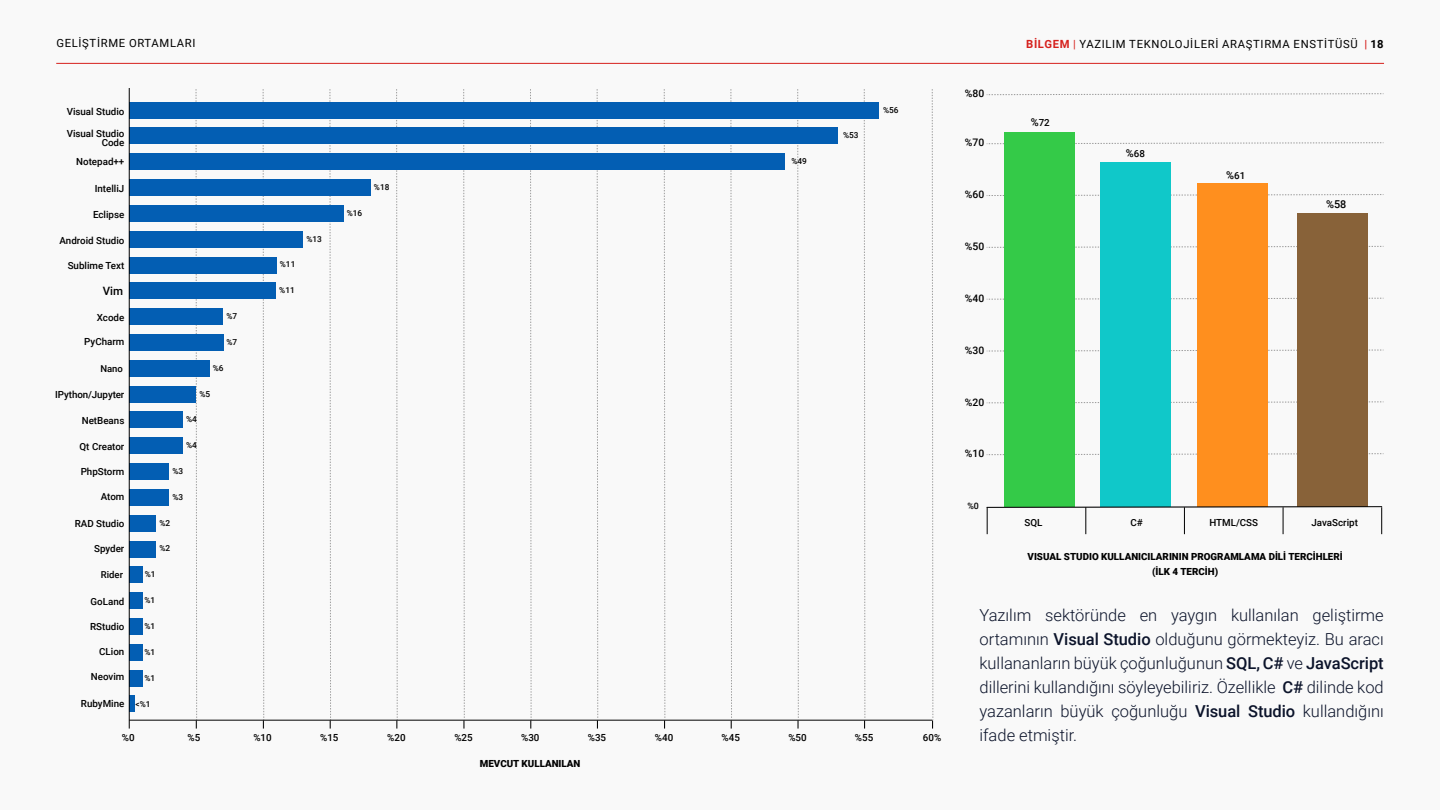
<style>
.page{position:relative;width:1440px;height:810px;background:#f7f7f7}
.page>*{position:absolute;margin:0;border:0;box-sizing:border-box;transform-origin:0 0}
.t1{font:300 16.5px/24px "Roboto";color:#0b132a;text-align:justify}
.t2{font:500 11.48px "Roboto";color:#000}
.t3{font:11.25px "Roboto";letter-spacing:.06em;color:#000}
.t4{font:500 10.8px "Roboto";color:#000}
.t5{font:500 10.35px "Roboto";color:#000}
.t6{font:500 9.82px/9.5px "Roboto";color:#000;text-align:right}
.t7{font:900 9.82px/14.7px "Roboto";color:#000;text-align:center}
.t8{font:500 9.75px "Roboto";color:#000}
.t9{font:500 9.52px "Roboto";color:#000}
.t10{font:500 8.85px "Roboto";color:#000}
.t11{font:500 8.25px "Roboto";color:#000}
.s1{font-weight:700;color:#d6211d}
.s2{color:#d6211d}
.s3{font-weight:500;color:#d6211d}
.s4{font-weight:700}
.s5{font-size:10.8px}
.s6{font-weight:500}
</style>
<div class="page">
<hr style="left:56px;top:63px;width:1328px;height:1px;background:#d6211d">
<svg style="left:530px;top:89px;width:2px;height:640px"></svg>
<svg style="left:396px;top:89px;width:2px;height:640px"></svg>
<svg style="left:262px;top:89px;width:2px;height:640px"></svg>
<svg style="left:329px;top:89px;width:2px;height:640px"></svg>
<svg style="left:195px;top:89px;width:2px;height:640px"></svg>
<hr style="left:129px;top:720px;width:803px;height:1px;background:#000">
<svg style="left:463px;top:89px;width:2px;height:640px"></svg>
<svg style="left:596px;top:89px;width:2px;height:640px"></svg>
<svg style="left:664px;top:89px;width:2px;height:640px"></svg>
<svg style="left:730px;top:89px;width:2px;height:640px"></svg>
<svg style="left:797px;top:89px;width:2px;height:640px"></svg>
<svg style="left:864px;top:89px;width:2px;height:640px"></svg>
<svg style="left:932px;top:89px;width:2px;height:640px"></svg>
<div style="left:129px;top:102px;width:750px;height:16px;background:#035eb3"></div>
<div style="left:129px;top:128px;width:709px;height:16px;background:#035eb3"></div>
<div style="left:129px;top:153px;width:656px;height:17px;background:#035eb3"></div>
<div style="left:129px;top:179px;width:242px;height:17px;background:#035eb3"></div>
<div style="left:129px;top:205px;width:215px;height:17px;background:#035eb3"></div>
<div style="left:129px;top:231px;width:174px;height:17px;background:#035eb3"></div>
<div style="left:129px;top:257px;width:148px;height:16px;background:#035eb3"></div>
<div style="left:129px;top:283px;width:147px;height:16px;background:#035eb3"></div>
<div style="left:129px;top:308px;width:94px;height:17px;background:#035eb3"></div>
<div style="left:129px;top:334px;width:94px;height:17px;background:#035eb3"></div>
<div style="left:129px;top:360px;width:81px;height:17px;background:#035eb3"></div>
<div style="left:129px;top:386px;width:67px;height:16px;background:#035eb3"></div>
<div style="left:129px;top:412px;width:54px;height:16px;background:#035eb3"></div>
<div style="left:129px;top:437px;width:54px;height:17px;background:#035eb3"></div>
<div style="left:129px;top:463px;width:40px;height:17px;background:#035eb3"></div>
<div style="left:129px;top:489px;width:40px;height:17px;background:#035eb3"></div>
<div style="left:129px;top:515px;width:27px;height:17px;background:#035eb3"></div>
<div style="left:129px;top:541px;width:27px;height:16px;background:#035eb3"></div>
<div style="left:129px;top:618px;width:13px;height:17px;background:#035eb3"></div>
<div style="left:129px;top:592px;width:13px;height:17px;background:#035eb3"></div>
<div style="left:129px;top:566px;width:14px;height:17px;background:#035eb3"></div>
<div style="left:129px;top:644px;width:13px;height:17px;background:#035eb3"></div>
<div style="left:129px;top:670px;width:13px;height:16px;background:#035eb3"></div>
<div style="left:129px;top:696px;width:6px;height:16px;background:#035eb3"></div>
<hr style="left:129px;top:88px;width:1px;height:641px;background:#000">
<svg style="left:987px;top:453px;width:397px;height:2px"></svg>
<svg style="left:987px;top:402px;width:397px;height:2px"></svg>
<svg style="left:987px;top:350px;width:397px;height:2px"></svg>
<svg style="left:987px;top:298px;width:397px;height:2px"></svg>
<svg style="left:987px;top:246px;width:397px;height:2px"></svg>
<svg style="left:987px;top:194px;width:397px;height:2px"></svg>
<svg style="left:987px;top:142px;width:397px;height:3px"></svg>
<svg style="left:987px;top:93px;width:397px;height:3px"></svg>
<div style="left:1005px;top:133px;width:70px;height:374px;background:#34ca48"></div>
<div style="left:1100px;top:162px;width:70px;height:345px;background:#10c8c9"></div>
<div style="left:1198px;top:183px;width:70px;height:324px;background:#ff8f1e"></div>
<div style="left:1298px;top:213px;width:70px;height:294px;background:#886239"></div>
<svg style="left:986px;top:506px;width:397px;height:28px"></svg>
<p class="t3" style="left:56px;top:35px;width:141px">GELIŞTI RME ORTAMLARI</p>
<p class="t3" style="left:1026px;top:36px;width:359px"><span class="s1">BİLGEM</span> <span class="s2">|</span> YAZILIM TEKNOLOJI LERI ARAŞTIRMA ENSTITÜSÜ <span class="s3">|</span> <span class="s4">18</span></p>
<p class="t6" style="left:67px;top:106px;width:59px">Visual Studio</p>
<p class="t6" style="left:67px;top:128px;width:59px">Visual Studio<br>Code</p>
<p class="t6" style="left:76px;top:157px;width:50px">Notepad++</p>
<p class="t6" style="left:95px;top:183px;width:31px">IntelliJ</p>
<p class="t6" style="left:93px;top:209px;width:33px">Eclipse</p>
<p class="t6" style="left:60px;top:235px;width:66px">Android Studio</p>
<p class="t6" style="left:68px;top:260px;width:58px">Sublime Text</p>
<p class="t2" style="left:103px;top:283px;width:22px">Vim</p>
<p class="t6" style="left:97px;top:312px;width:29px">Xcode</p>
<p class="t6" style="left:84px;top:337px;width:42px">PyCharm</p>
<p class="t9" style="left:100px;top:362px;width:24px">Nano</p>
<p class="t6" style="left:55px;top:389px;width:71px">IPython/Jupyter</p>
<p class="t6" style="left:82px;top:416px;width:44px">NetBeans</p>
<p class="t6" style="left:80px;top:441px;width:46px">Qt Creator</p>
<p class="t6" style="left:81px;top:466px;width:45px">PhpStorm</p>
<p class="t6" style="left:101px;top:492px;width:25px">Atom</p>
<p class="t6" style="left:75px;top:518px;width:51px">RAD Studio</p>
<p class="t6" style="left:94px;top:544px;width:32px">Spyder</p>
<p class="t9" style="left:101px;top:568px;width:24px">Rider</p>
<p class="t6" style="left:91px;top:596px;width:35px">GoLand</p>
<p class="t6" style="left:90px;top:622px;width:36px">RStudio</p>
<p class="t6" style="left:99px;top:646px;width:27px">CLion</p>
<p class="t6" style="left:91px;top:672px;width:35px">Neovim</p>
<p class="t6" style="left:81px;top:698px;width:45px">RubyMine</p>
<p class="t11" style="left:226px;top:310px;width:12px">%7</p>
<p class="t11" style="left:227px;top:336px;width:12px">%7</p>
<p class="t11" style="left:213px;top:362px;width:12px">%6</p>
<p class="t11" style="left:199px;top:388px;width:12px">%5</p>
<p class="t11" style="left:186px;top:414px;width:12px">%4</p>
<p class="t11" style="left:186px;top:439px;width:12px">%4</p>
<p class="t11" style="left:173px;top:465px;width:12px">%3</p>
<p class="t11" style="left:173px;top:491px;width:12px">%3</p>
<p class="t11" style="left:159px;top:517px;width:12px">%2</p>
<p class="t11" style="left:159px;top:543px;width:12px">%2</p>
<p class="t11" style="left:145px;top:569px;width:12px">%1</p>
<p class="t11" style="left:144px;top:594px;width:12px">%1</p>
<p class="t11" style="left:144px;top:620px;width:12px">%1</p>
<p class="t11" style="left:144px;top:646px;width:12px">%1</p>
<p class="t11" style="left:144px;top:672px;width:12px">%1</p>
<p class="t11" style="left:136px;top:698px;width:16px">&lt;%1</p>
<p class="t11" style="left:280px;top:259px;width:17px">%11</p>
<p class="t11" style="left:279px;top:285px;width:17px">%11</p>
<p class="t11" style="left:307px;top:233px;width:17px">%13</p>
<p class="t11" style="left:347px;top:207px;width:17px">%16</p>
<p class="t11" style="left:374px;top:181px;width:17px">%18</p>
<p class="t11" style="left:791px;top:155px;width:17px">%49</p>
<p class="t11" style="left:843px;top:130px;width:17px">%53</p>
<p class="t11" style="left:883px;top:104px;width:17px">%56</p>
<p class="t6" style="left:122px;top:733px;width:14px">%0</p>
<p class="t6" style="left:188px;top:733px;width:14px">%5</p>
<p class="t6" style="left:253px;top:733px;width:20px">%10</p>
<p class="t6" style="left:320px;top:733px;width:20px">%15</p>
<p class="t6" style="left:387px;top:733px;width:20px">%20</p>
<p class="t6" style="left:454px;top:733px;width:20px">%25</p>
<p class="t6" style="left:521px;top:733px;width:20px">%30</p>
<p class="t6" style="left:588px;top:733px;width:20px">%35</p>
<p class="t6" style="left:655px;top:733px;width:20px">%40</p>
<p class="t6" style="left:722px;top:733px;width:20px">%45</p>
<p class="t6" style="left:788px;top:733px;width:20px">%50</p>
<p class="t6" style="left:855px;top:733px;width:20px">%55</p>
<p class="t6" style="left:923px;top:733px;width:20px">60%</p>
<p class="t7" style="left:480px;top:756px;width:102px">MEVCUT KULLANILAN</p>
<p class="t5" style="left:965px;top:86px;width:21px">%80</p>
<p class="t5" style="left:965px;top:135px;width:21px">%70</p>
<p class="t5" style="left:965px;top:187px;width:21px">%60</p>
<p class="t5" style="left:965px;top:239px;width:21px">%50</p>
<p class="t5" style="left:965px;top:291px;width:21px">%40</p>
<p class="t5" style="left:965px;top:343px;width:21px">%30</p>
<p class="t5" style="left:965px;top:395px;width:21px">%20</p>
<p class="t5" style="left:965px;top:446px;width:21px">%10</p>
<p class="t10" style="left:967px;top:499px;width:13px">%0</p>
<p class="t8" style="left:1031px;top:116px;width:21px"><span class="s5">%</span>72</p>
<p class="t8" style="left:1126px;top:147px;width:21px"><span class="s5">%</span>68</p>
<p class="t8" style="left:1226px;top:168px;width:21px"><span class="s5">%</span>61</p>
<p class="t4" style="left:1326px;top:197px;width:22px">%58</p>
<p class="t6" style="left:1025px;top:518px;width:19px">SQL</p>
<p class="t6" style="left:1130px;top:518px;width:14px">C#</p>
<p class="t6" style="left:1209px;top:518px;width:50px">HTML/CSS</p>
<p class="t6" style="left:1312px;top:518px;width:48px">JavaScript</p>
<p class="t7" style="left:1028px;top:549px;width:317px">VISUAL STUDIO KULLANICILARININ PROGRAMLAMA DİLİ TERCİHLERİ (İLK 4 TERCİH)</p>
<p class="t1" style="left:980px;top:603px;width:406px">Yazılım sektöründe en yaygın kullanılan geliştirme ortamının <span class="s6">Visual Studio</span> olduğunu görmekteyiz. Bu aracı kullananların büyük çoğunluğunun <span class="s6">SQL, C#</span> ve <span class="s6">JavaScript </span>dillerini kullandığını söyleyebiliriz. Özellikle <span class="s6">C#</span> dilinde kod yazanların büyük çoğunluğu <span class="s6">Visual Studio</span> kullandığını ifade etmiştir.</p>
</div>
